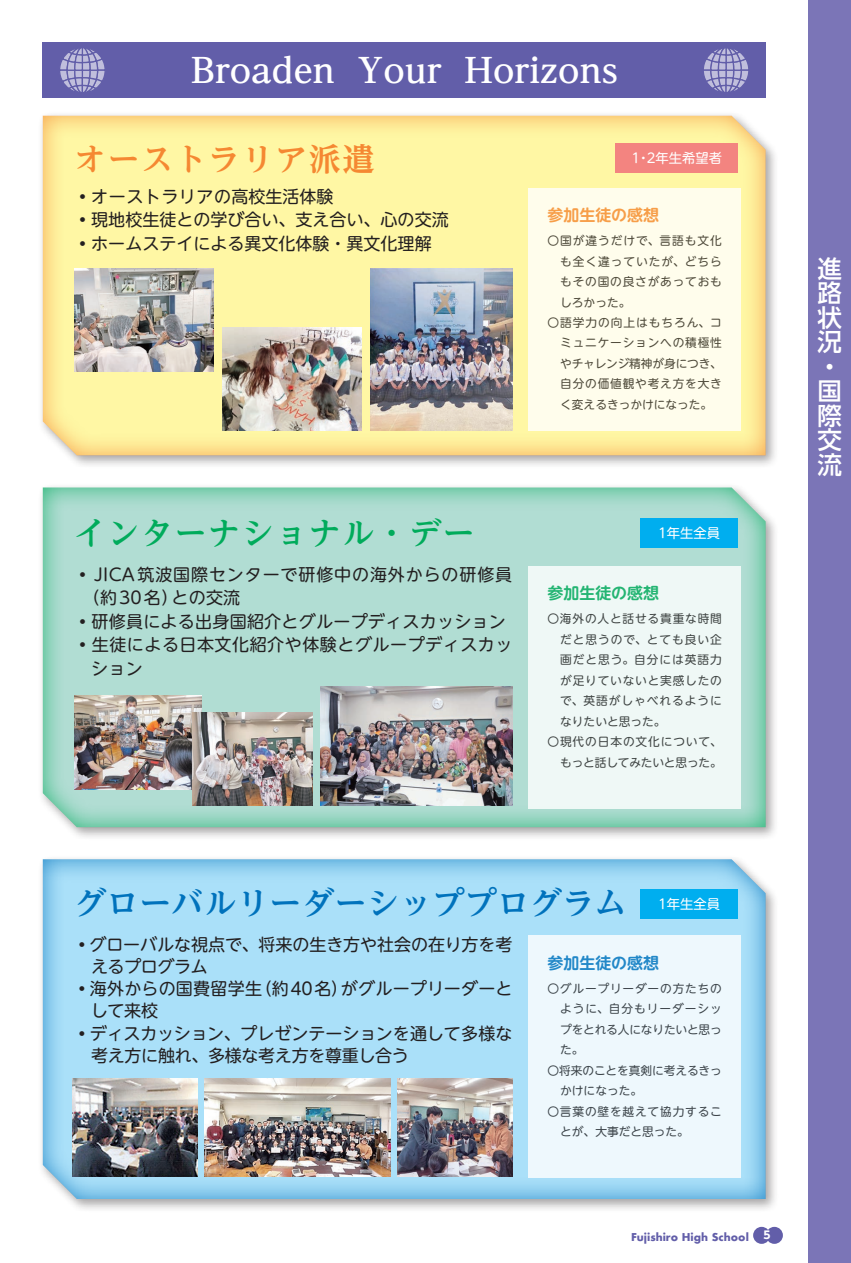
<style>
.page{position:relative;width:851px;height:1263px;background:#fff}
.page>*{position:absolute;margin:0;border:0;box-sizing:border-box;transform-origin:0 0}
.t1{font:700 34.05px "UD Reimin Pro";color:#fff}
.t2{font:700 31.95px "UD Reimin Pro";letter-spacing:.02em;color:#0072bc}
.t3{font:700 31.95px "UD Reimin Pro";letter-spacing:.05em;color:#00ab5b}
.t4{font:700 31.95px "UD Reimin Pro";letter-spacing:.05em;color:#f58832}
.t5{font:500 24.45px/24.5px "UD Shin Go Pro";color:#fff}
.t6{font:16.95px/23.4px "UD Shin M Go Pr 6";letter-spacing:.005em;color:#231f20}
.t7{font:16.95px "UD Shin M Go Pr 6";letter-spacing:.05em;color:#231f20}
.t8{font:16.95px "UD Shin M Go Pr 6";letter-spacing:.03em;color:#231f20}
.t9{font:16.95px "UD Shin M Go Pr 6";letter-spacing:-.015em;color:#231f20}
.t10{font:16.95px "UD Shin M Go Pr 6";letter-spacing:-.025em;color:#231f20}
.t11{font:700 15.9px "UD Shin M Go Pr 6 De";color:#f58832}
.t12{font:700 15.9px "UD Shin M Go Pr 6 De";color:#00ab5b}
.t13{font:700 15.9px "UD Shin M Go Pr 6 De";color:#0072bc}
.t14{font:13.35px "UD Shin M Go Pr 6";color:#fff}
.t15{font:11.7px "UD Shin M Go Pr 6";letter-spacing:.07em;color:#231f20}
.t16{font:11.7px "UD Shin M Go Pr 6";color:#231f20}
.t17{font:11.7px "UD Shin M Go Pr 6";letter-spacing:-.015em;color:#231f20}
.t18{font:11.7px "UD Shin M Go Pr 6";letter-spacing:-.005em;color:#231f20}
.t19{font:11.7px "UD Shin M Go Pr 6";letter-spacing:-.02em;color:#231f20}
.t20{font:700 10.65px "UD Shin Go Pro";color:#fff}
.t21{font:700 10.5px "Futura";color:#625ea9}
</style>
<div class="page">
<div style="left:808px;top:0;width:42px;height:1263px;background:#7b75b7"></div>
<div style="left:38px;top:111px;width:740px;height:358px;background:#231f20;opacity:.4"></div>
<div style="left:40px;top:113px;width:726px;height:343px;background:#f58832;opacity:.8"></div>
<div style="left:38px;top:483px;width:740px;height:358px;background:#231f20;opacity:.4"></div>
<div style="left:40px;top:485px;width:726px;height:343px;background:#00ab5b;opacity:.8"></div>
<div style="left:38px;top:854px;width:740px;height:358px;background:#231f20;opacity:.4"></div>
<div style="left:40px;top:856px;width:726px;height:344px;background:#0072bc;opacity:.8"></div>
<div style="left:43px;top:43px;width:722px;height:55px;background:#625ea9"></div>
<svg style="left:60px;top:48px;width:45px;height:44px"></svg>
<svg style="left:704px;top:48px;width:45px;height:44px"></svg>
<div style="left:615px;top:144px;width:123px;height:29px;background:#f38480"></div>
<div style="left:640px;top:518px;width:98px;height:29px;background:#00aeef"></div>
<div style="left:640px;top:889px;width:98px;height:30px;background:#00aeef"></div>
<div style="left:528px;top:188px;width:213px;height:242px;background:#fffdec"></div>
<div style="left:528px;top:566px;width:213px;height:242px;background:#eff8f6"></div>
<div style="left:528px;top:935px;width:213px;height:243px;background:#eef8fd"></div>
<img style="left:370px;top:269px;width:142px;height:161px">
<img style="left:74px;top:269px;width:140px;height:102px">
<img style="left:222px;top:328px;width:140px;height:102px">
<img style="left:74px;top:695px;width:128px;height:94px">
<img style="left:73px;top:1078px;width:125px;height:98px">
<img style="left:397px;top:1078px;width:115px;height:98px">
<img style="left:205px;top:1078px;width:185px;height:98px">
<img style="left:321px;top:687px;width:191px;height:119px">
<img style="left:192px;top:712px;width:120px;height:94px">
<div style="left:753px;top:1227px;width:17px;height:17px;background:#625ea9;border-radius:50%"></div>
<div style="left:765px;top:1227px;width:17px;height:17px;background:#625ea9;border-radius:50%"></div>
<h1 class="t1" style="left:191px;top:42px;width:428px">Broaden Your Horizons</h1>
<h2 class="t4" style="left:74px;top:132px;width:301px">オーストラリア派遣</h2>
<p class="t14" style="left:631px;top:147px;width:92px">1・2年生希望者</p>
<h3 class="t6" style="left:74px;top:184px;width:376px">・オーストラリアの高校生活体験<br>・現地校生徒との学び合い、支え合い、心の交流・ホームステイによる異文化体験・異文化理解</h3>
<h3 class="t11" style="left:547px;top:201px;width:113px">参加生徒の感想</h3>
<p class="t15" style="left:547px;top:231px;width:176px">〇国が違うだけで、言語も文化</p>
<p class="t15" style="left:560px;top:251px;width:163px">も全く違っていたが、どちら</p>
<p class="t15" style="left:560px;top:272px;width:163px">もその国の良さがあっておも</p>
<p class="t15" style="left:560px;top:292px;width:72px">しろかった。</p>
<p class="t15" style="left:547px;top:313px;width:176px">〇語学力の向上はもちろん、コ</p>
<p class="t15" style="left:560px;top:333px;width:163px">ミュニケーションへの積極性</p>
<p class="t19" style="left:560px;top:354px;width:163px">やチャレンジ精神が身につき、</p>
<p class="t15" style="left:560px;top:374px;width:163px">自分の価値観や考え方を大き</p>
<p class="t16" style="left:560px;top:395px;width:154px">く変えるきっかけになった。</p>
<h2 class="t3" style="left:74px;top:506px;width:402px">インターナショナル・デー</h2>
<h3 class="t7" style="left:74px;top:560px;width:439px">・JICA筑波国際センターで研修中の海外からの研修員</h3>
<h3 class="t6" style="left:83px;top:585px;width:159px">（約30名）との交流</h3>
<h3 class="t6" style="left:74px;top:609px;width:433px">・研修員による出身国紹介とグループディスカッション</h3>
<h3 class="t8" style="left:74px;top:631px;width:439px">・生徒による日本文化紹介や体験とグループディスカッ</h3>
<h3 class="t6" style="left:91px;top:655px;width:53px">ション</h3>
<p class="t14" style="left:658px;top:521px;width:63px">1年生全員</p>
<h3 class="t12" style="left:547px;top:579px;width:113px">参加生徒の感想</h3>
<p class="t15" style="left:547px;top:609px;width:176px">〇海外の人と話せる貴重な時間</p>
<p class="t15" style="left:560px;top:630px;width:163px">だと思うので、とても良い企</p>
<p class="t15" style="left:560px;top:650px;width:163px">画だと思う。自分には英語力</p>
<p class="t15" style="left:560px;top:671px;width:163px">が足りていないと実感したの</p>
<p class="t15" style="left:560px;top:691px;width:163px">で、英語がしゃべれるように</p>
<p class="t16" style="left:560px;top:711px;width:107px">なりたいと思った。</p>
<p class="t15" style="left:547px;top:732px;width:176px">〇現代の日本の文化について、</p>
<p class="t17" style="left:560px;top:752px;width:163px">もっと話してみたいと思った。</p>
<h3 class="t5" style="left:817px;top:256px;width:26px">進路状況・国際交流</h3>
<h2 class="t2" style="left:74px;top:877px;width:554px">グローバルリーダーシッププログラム</h2>
<p class="t14" style="left:658px;top:893px;width:63px">1年生全員</p>
<h3 class="t6" style="left:73px;top:931px;width:440px">・グローバルな視点で、将来の生き方や社会の在り方を考</h3>
<h3 class="t10" style="left:91px;top:952px;width:118px">えるプログラム</h3>
<h3 class="t6" style="left:73px;top:976px;width:440px">・海外からの国費留学生（約40名）がグループリーダーと</h3>
<h3 class="t6" style="left:91px;top:998px;width:69px">して来校</h3>
<h3 class="t6" style="left:73px;top:1021px;width:440px">・ディスカッション、プレゼンテーションを通して多様な</h3>
<h3 class="t9" style="left:91px;top:1041px;width:319px">考え方に触れ、多様な考え方を尊重し合う</h3>
<h3 class="t13" style="left:547px;top:949px;width:113px">参加生徒の感想</h3>
<p class="t15" style="left:547px;top:979px;width:176px">〇グループリーダーの方たちの</p>
<p class="t15" style="left:560px;top:999px;width:163px">ように、自分もリーダーシッ</p>
<p class="t17" style="left:560px;top:1020px;width:163px">プをとれる人になりたいと思っ</p>
<p class="t15" style="left:560px;top:1040px;width:25px">た。</p>
<p class="t18" style="left:547px;top:1060px;width:176px">〇将来のことを真剣に考えるきっ</p>
<p class="t15" style="left:560px;top:1081px;width:83px">かけになった。</p>
<p class="t15" style="left:547px;top:1101px;width:176px">〇言葉の壁を越えて協力するこ</p>
<p class="t16" style="left:560px;top:1122px;width:130px">とが、大事だと思った。</p>
<p class="t21" style="left:631px;top:1229px;width:119px">Fujishiro High School</p>
<p class="t20" style="left:763px;top:1226px;width:9px">5</p>
</div>
